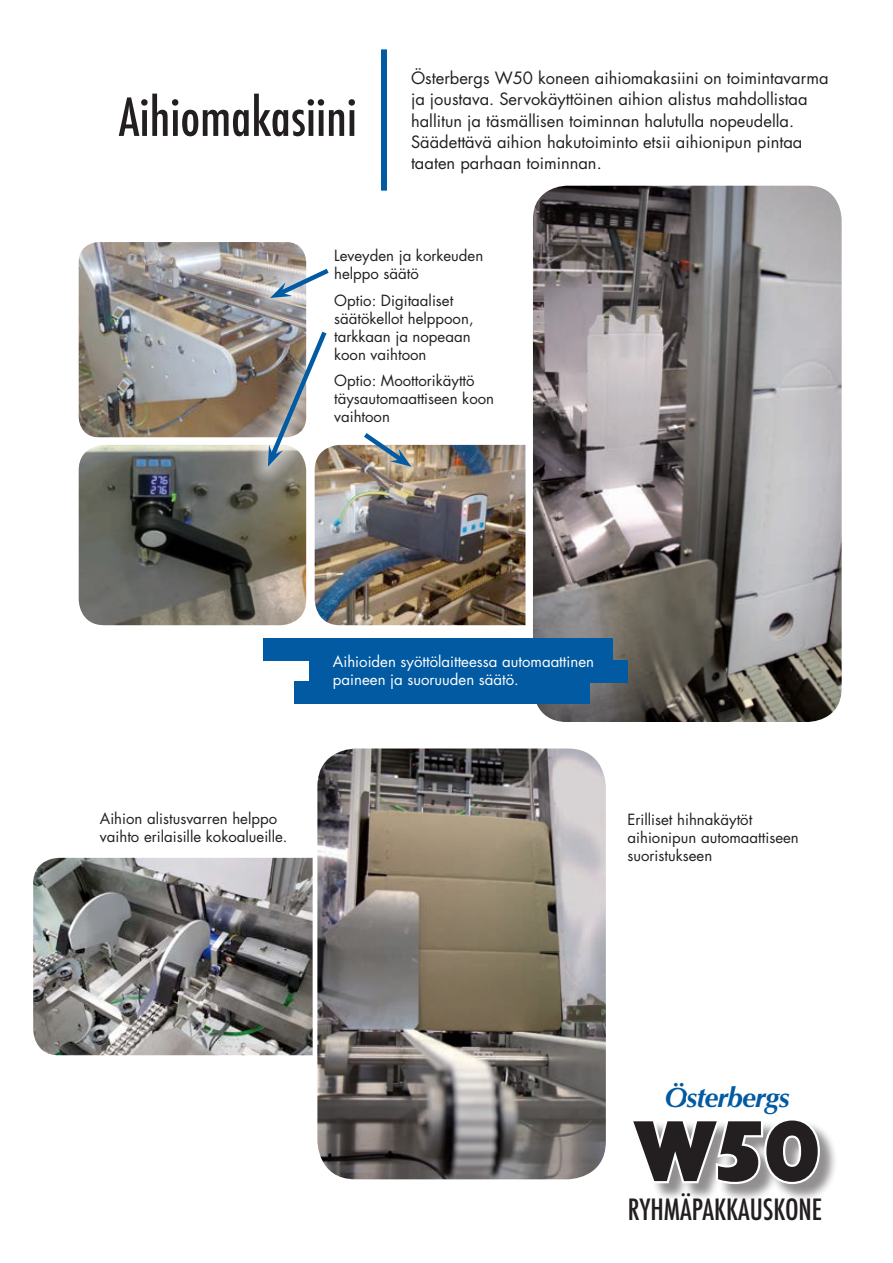
<style>
.page{position:relative;width:893px;height:1263px;background:#fff}
.page>*{position:absolute;margin:0;border:0;box-sizing:border-box;transform-origin:0 0}
.t1{font:800 87.6px "Gill Sans Std";color:#231f20}
.t2{font:500 condensed 51px "Futura";color:#231f20}
.t3{font:500 condensed 28.5px "Futura";color:#231f20}
.t4{font:italic 700 27.9px "Optima";letter-spacing:-.03em;color:#015aa2}
.t5{font:16.5px/21px "Futura Std";color:#231f20}
.t6{font:15px/18px "Futura Std";color:#231f20}
.t7{font:15px/18px "Futura Std";color:#fff}
</style>
<div class="page">
<img style="left:315px;top:445px;width:210px;height:180px">
<img style="left:33px;top:858px;width:280px;height:197px">
<img style="left:79px;top:445px;width:227px;height:180px">
<div style="left:381px;top:49px;width:6px;height:142px;background:#015aa2"></div>
<img style="left:319px;top:750px;width:286px;height:428px">
<div style="left:313px;top:744px;width:298px;height:440px;border:5px solid #fff;border-radius:41px"></div>
<img style="left:79px;top:242px;width:225px;height:195px">
<img style="left:533px;top:186px;width:309px;height:536px">
<svg style="left:253px;top:252px;width:54px;height:63px;background:#a7a09d"></svg>
<svg style="left:270px;top:265px;width:59px;height:34px"></svg>
<svg style="left:251px;top:315px;width:93px;height:168px"></svg>
<svg style="left:267px;top:327px;width:63px;height:140px"></svg>
<svg style="left:347px;top:444px;width:81px;height:40px;background:#a38e76"></svg>
<svg style="left:359px;top:433px;width:52px;height:34px"></svg>
<div style="left:264px;top:638px;width:349px;height:23px;background:#015aa2"></div>
<div style="left:294px;top:682px;width:296px;height:22px;background:#015aa2"></div>
<div style="left:309px;top:660px;width:318px;height:22px;background:#015aa2"></div>
<div style="left:633px;top:1120px;width:205px;height:83px;background:#231f20;opacity:.5"></div>
<svg style="left:633px;top:1120px;width:189px;height:67px"></svg>
<h2 class="t2" style="left:119px;top:84px;width:240px">AIHIOMAKASIINI</h2>
<p class="t5" style="left:411px;top:68px;width:419px">Österbergs W50 koneen aihiomakasiini on toimintavarma ja joustava. Servokäyttöinen aihion alistus mahdollistaa hallitun ja täsmällisen toiminnan halutulla nopeudella.<br>Säädettävä aihion hakutoiminto etsii aihionipun pintaa taaten parhaan toiminnan.</p>
<p class="t6" style="left:334px;top:247px;width:151px">Leveyden ja korkeuden helppo säätö</p>
<p class="t6" style="left:334px;top:291px;width:141px">Optio: Digitaaliset säätökellot helppoon, tarkkaan ja nopeaan koon vaihtoon</p>
<p class="t6" style="left:334px;top:372px;width:161px">Optio: Moottorikäyttö täysautomaattiseen koon vaihtoon</p>
<p class="t7" style="left:333px;top:653px;width:263px">Aihioiden syöttölaitteessa automaattinen paineen ja suoruuden säätö.</p>
<p class="t6" style="left:100px;top:810px;width:189px">Aihion alistusvarren helppo vaihto erilaisille kokoalueille.</p>
<p class="t6" style="left:627px;top:810px;width:173px">Erilliset hihnakäytöt aihionipun automaattiseen suoristukseen</p>
<h3 class="t4" style="left:664px;top:1081px;width:127px">Österbergs</h3>
<h1 class="t1" style="left:632px;top:1100px;width:191px">W50</h1>
<h3 class="t3" style="left:628px;top:1191px;width:25px">RYHMÄPAKKAUSKONE</h3>
</div>
